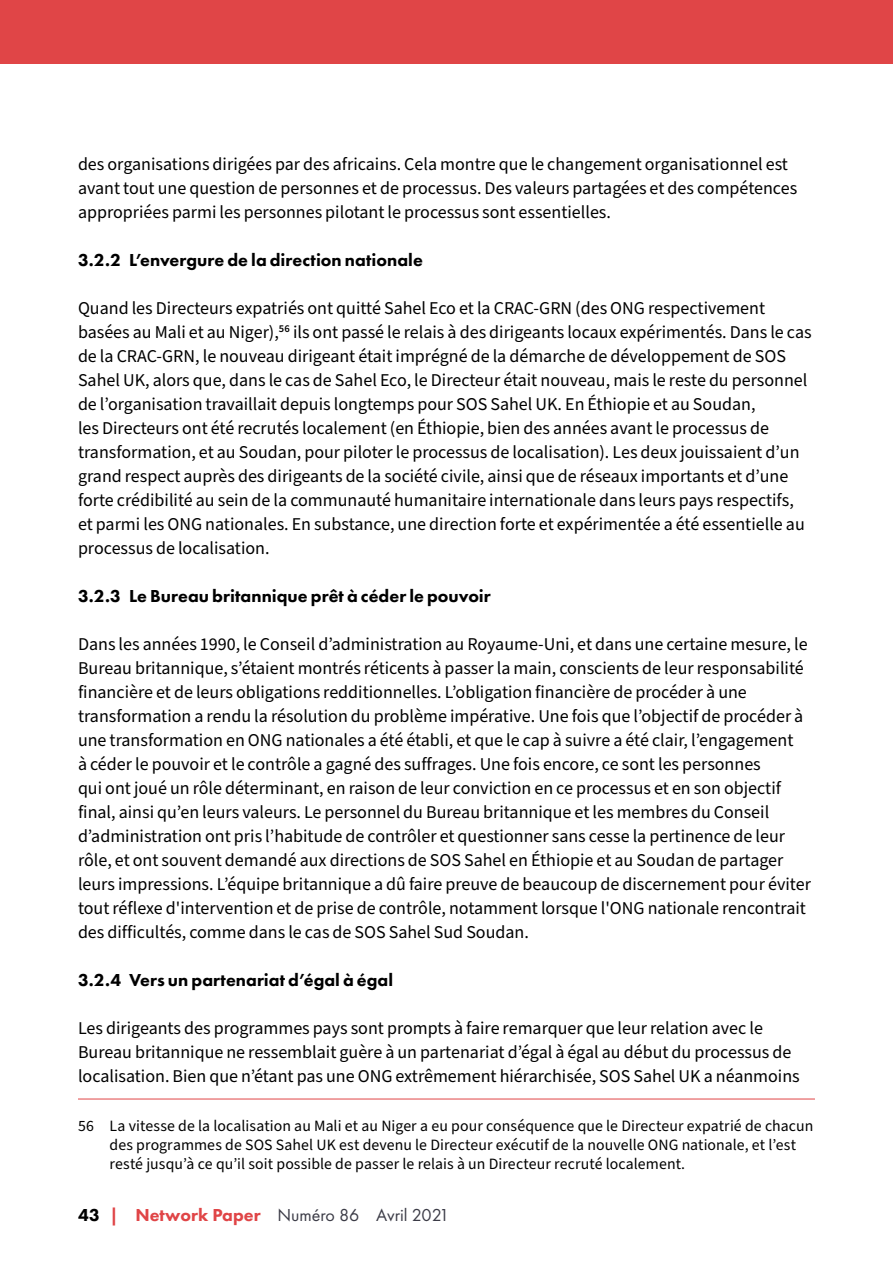
<style>
.page{position:relative;width:893px;height:1263px;background:#fff}
.page>*{position:absolute;margin:0;border:0;box-sizing:border-box;transform-origin:0 0}
.Body_text{font:18px/24px "Source Sans Pro";color:#000}
.t1{font:800 18px "Futura PT";letter-spacing:.005em;color:#000}
.t2{font:18px "Futura PT";color:#3b3b46}
.Footnotes{font:15.75px/18.9px "Source Sans Pro";letter-spacing:.005em;color:#000}
.s1{font-weight:800;color:#000}
.s2{font-weight:800;color:#e04547}
</style>
<div class="page">
<div style="left:0;top:0;width:893px;height:64px;background:#e04547"></div>
<hr style="left:78px;top:1099px;width:737px;height:1px;background:#e04547">
<p class="Body_text" style="left:78px;top:152px;width:721px">des organisations dirigées par des africains. Cela montre que le changement organisationnel est avant tout une question de personnes et de processus. Des valeurs partagées et des compétences appropriées parmi les personnes pilotant le processus sont essentielles.</p>
<p class="t1" style="left:78px;top:248px;width:346px">3.2.2 L’envergure de la direction nationale</p>
<p class="Body_text" style="left:78px;top:296px;width:735px">Quand les Directeurs expatriés ont quitté Sahel Eco et la CRAC-GRN (des ONG respectivement basées au Mali et au Niger),<sup>56</sup> ils ont passé le relais à des dirigeants locaux expérimentés. Dans le cas de la CRAC-GRN, le nouveau dirigeant était imprégné de la démarche de développement de SOS Sahel UK, alors que, dans le cas de Sahel Eco, le Directeur était nouveau, mais le reste du personnel de l’organisation travaillait depuis longtemps pour SOS Sahel UK. En Éthiopie et au Soudan,<br>les Directeurs ont été recrutés localement (en Éthiopie, bien des années avant le processus de transformation, et au Soudan, pour piloter le processus de localisation). Les deux jouissaient d’un grand respect auprès des dirigeants de la société civile, ainsi que de réseaux importants et d’une forte crédibilité au sein de la communauté humanitaire internationale dans leurs pays respectifs, et parmi les ONG nationales. En substance, une direction forte et expérimentée a été essentielle au processus de localisation.</p>
<p class="t1" style="left:78px;top:584px;width:414px">3.2.3 Le Bureau britannique prêt à céder le pouvoir</p>
<p class="Body_text" style="left:78px;top:632px;width:734px">Dans les années 1990, le Conseil d’administration au Royaume-Uni, et dans une certaine mesure, le Bureau britannique, s’étaient montrés réticents à passer la main, conscients de leur responsabilité financière et de leurs obligations redditionnelles. L’obligation financière de procéder à une transformation a rendu la résolution du problème impérative. Une fois que l’objectif de procéder à une transformation en ONG nationales a été établi, et que le cap à suivre a été clair, l’engagement<br>à céder le pouvoir et le contrôle a gagné des suffrages. Une fois encore, ce sont les personnes<br>qui ont joué un rôle déterminant, en raison de leur conviction en ce processus et en son objectif final, ainsi qu’en leurs valeurs. Le personnel du Bureau britannique et les membres du Conseil d’administration ont pris l’habitude de contrôler et questionner sans cesse la pertinence de leur rôle, et ont souvent demandé aux directions de SOS Sahel en Éthiopie et au Soudan de partager leurs impressions. L’équipe britannique a dû faire preuve de beaucoup de discernement pour éviter tout réflexe d'intervention et de prise de contrôle, notamment lorsque l'ONG nationale rencontrait des difficultés, comme dans le cas de SOS Sahel Sud Soudan.</p>
<p class="t1" style="left:78px;top:968px;width:317px">3.2.4 Vers un partenariat d’égal à égal</p>
<p class="Body_text" style="left:78px;top:1016px;width:723px">Les dirigeants des programmes pays sont prompts à faire remarquer que leur relation avec le<br>Bureau britannique ne ressemblait guère à un partenariat d’égal à égal au début du processus de localisation. Bien que n’étant pas une ONG extrêmement hiérarchisée, SOS Sahel UK a néanmoins</p>
<p class="Footnotes" style="left:110px;top:1117px;width:705px;text-indent:-32px">56 La vitesse de la localisation au Mali et au Niger a eu pour conséquence que le Directeur expatrié de chacun des programmes de SOS Sahel UK est devenu le Directeur exécutif de la nouvelle ONG nationale, et l’est resté jusqu’à ce qu’il soit possible de passer le relais à un Directeur recruté localement.</p>
<p class="t2" style="left:78px;top:1205px;width:373px"><span class="s1">43</span> <span class="s2">| Network Paper</span> Numéro 86 Avril 2021</p>
</div>
